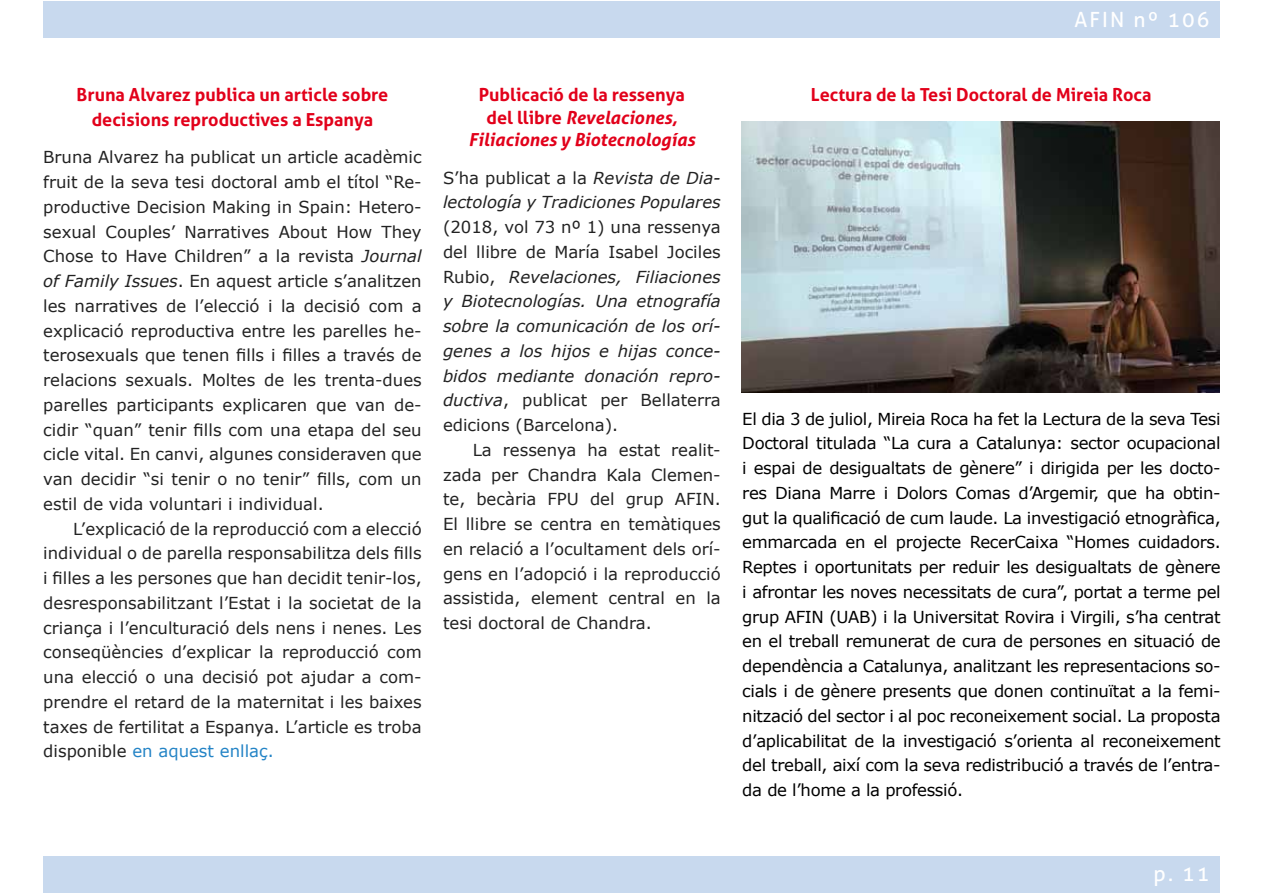
<style>
.page{position:relative;width:1263px;height:893px;background:#fff}
.page>*{position:absolute;margin:0;border:0;box-sizing:border-box;transform-origin:0 0}
.t1{font:21px "Aller";letter-spacing:.1em;color:#fff}
.t2{font:700 18px "Aller";color:#e2001a}
.t3{font:italic 700 18px/22.5px "Aller";color:#e2001a;text-align:center}
.t4{font:16.5px/24.8px "Verdana";color:#222;text-align:justify}
.t5{font:16.5px/24.8px "Verdana";letter-spacing:-.02em;color:#000;text-align:justify}
.t6{font:italic 16.5px/24.8px "Verdana";color:#222}
.s1{font-style:italic}
.s2{color:#2484c6}
.s3{font-style:normal}
</style>
<div class="page">
<div style="left:43px;top:1px;width:1177px;height:37px;background:#c8d9ee"></div>
<div style="left:43px;top:856px;width:1177px;height:37px;background:#c8d9ee"></div>
<img style="left:742px;top:122px;width:478px;height:270px">
<p class="t1" style="left:1074px;top:7px;width:137px">AFIN nº 106</p>
<p class="t2" style="left:77px;top:84px;width:313px">Bruna Alvarez publica un article sobre</p>
<p class="t2" style="left:811px;top:84px;width:342px">Lectura de la Tesi Doctoral de Mireia Roca</p>
<p class="t2" style="left:92px;top:108px;width:283px">decisions reproductives a Espanya</p>
<p class="t4" style="left:43px;top:145px;width:380px">Bruna Alvarez ha publicat un article acadèmic fruit de la seva tesi doctoral amb el títol “Re&shy;productive Decision Making in Spain: Hetero&shy;sexual Couples’ Narratives About How They Chose to Have Children” a la revista <span class="s1">Journal of Family Issues</span>. En aquest article s’analitzen les narratives de l’elecció i la decisió com a explicació reproductiva entre les parelles he&shy;terosexuals que tenen fills i filles a través de relacions sexuals. Moltes de les trenta-dues parelles participants explicaren que van de&shy;cidir “quan” tenir fills com una etapa del seu cicle vital. En canvi, algunes consideraven que van decidir “si tenir o no tenir” fills, com un estil de vida voluntari i individual.</p>
<p class="t4" style="left:43px;top:516px;width:380px;text-indent:30px">L’explicació de la reproducció com a elecció individual o de parella responsabilitza dels fills i filles a les persones que han decidit tenir-los, desresponsabilitzant l’Estat i la societat de la criança i l’enculturació dels nens i nenes. Les conseqüències d’explicar la reproducció com una elecció o una decisió pot ajudar a com&shy;prendre el retard de la maternitat i les baixes taxes de fertilitat a Espanya. L’article es troba disponible <span class="s2">en aquest enllaç.</span></p>
<p class="t3" style="left:469px;top:83px;width:228px"><span class="s3">Publicació de la ressenya del llibre</span> Revelaciones,<br>Filiaciones y Biotecnologías</p>
<p class="t6" style="left:443px;top:165px;width:279px"><span class="s3">S’ha publicat a la</span> Revista de Dia&shy;lectología y Tradiciones Populares</p>
<p class="t6" style="left:443px;top:215px;width:279px;text-align:justify"><span class="s3">(2018, vol 73 nº 1) una ressenya del llibre de María Isabel Jociles Rubio,</span> Revelaciones, Filiaciones y Biotecnologías. Una etnografía sobre la comunicación de los orí&shy;genes a los hijos e hijas conce&shy;bidos mediante donación repro&shy;ductiva<span class="s3">, publicat per Bellaterra edicions (Barcelona).</span></p>
<p class="t4" style="left:443px;top:437px;width:279px;text-indent:30px">La ressenya ha estat realit&shy;zada per Chandra Kala Clemen&shy;te, becària FPU del grup AFIN.<br>El llibre se centra en temàtiques en relació a l’ocultament dels orí&shy;gens en l’adopció i la reproducció assistida, element central en la tesi doctoral de Chandra.</p>
<p class="t5" style="left:742px;top:406px;width:480px">El dia 3 de juliol, Mireia Roca ha fet la Lectura de la seva Tesi Doctoral titulada “La cura a Catalunya: sector ocupacional i espai de desigualtats de gènere” i dirigida per les docto&shy;res Diana Marre i Dolors Comas d’Argemir, que ha obtin&shy;gut la qualificació de cum laude. La investigació etnogràfica, emmarcada en el projecte RecerCaixa “Homes cuidadors.<br>Reptes i oportunitats per reduir les desigualtats de gènere i afrontar les noves necessitats de cura”, portat a terme pel grup AFIN (UAB) i la Universitat Rovira i Virgili, s’ha centrat en el treball remunerat de cura de persones en situació de dependència a Catalunya, analitzant les representacions so&shy;cials i de gènere presents que donen continuïtat a la femi&shy;nització del sector i al poc reconeixement social. La proposta d’aplicabilitat de la investigació s’orienta al reconeixement del treball, així com la seva redistribució a través de l’entra&shy;da de l’home a la professió.</p>
<p class="t1" style="left:1153px;top:861px;width:57px">p. 11</p>
</div>
